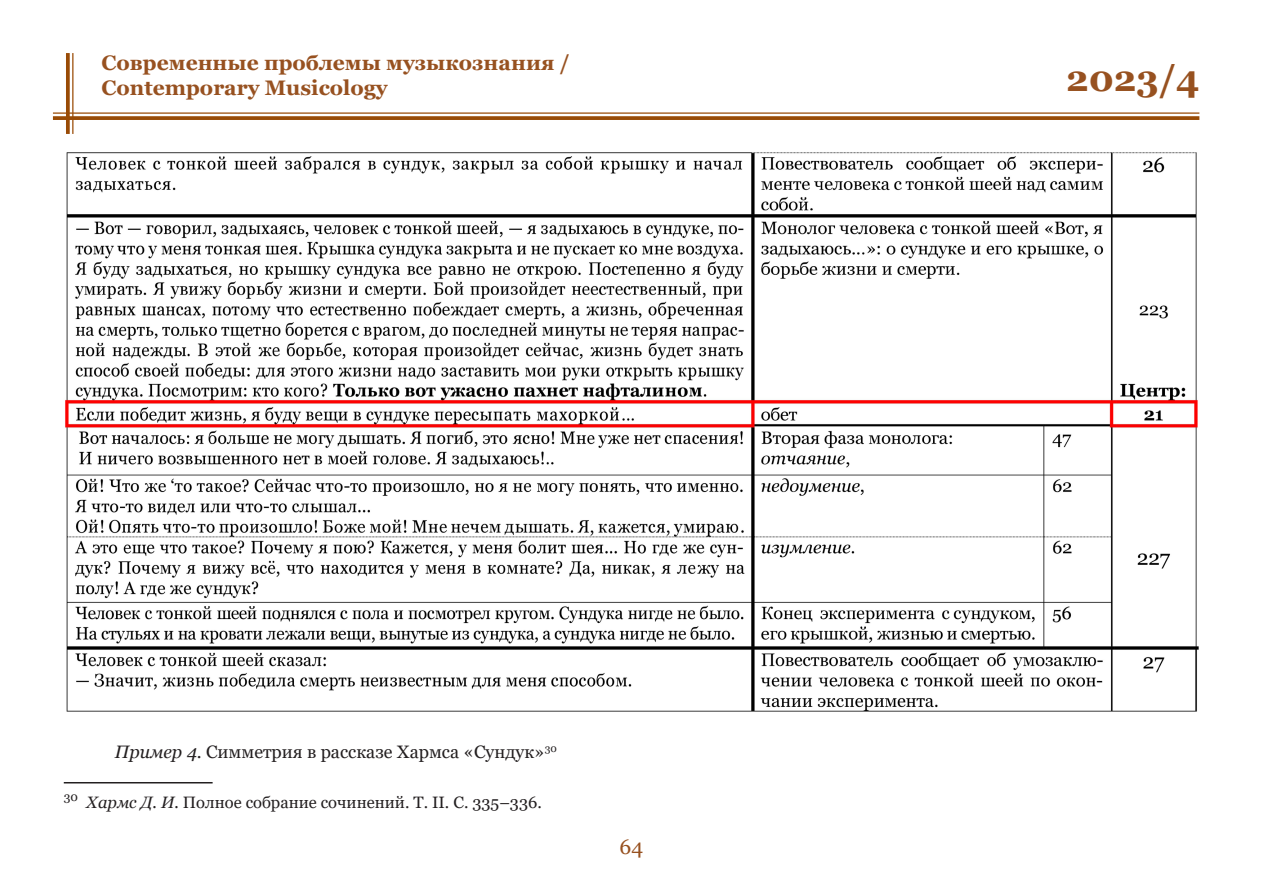
<style>
.page{position:relative;width:1263px;height:893px;background:#fff}
.page>*{position:absolute;margin:0;border:0;box-sizing:border-box;transform-origin:0 0}
.t1{font:700 36px "Georgia";color:#975120}
.t2{font:700 21px/25.2px "Georgia";color:#975120}
.t3{font:21px "Georgia";color:#975120}
.t4{font:18px "Georgia";color:#231f20}
.Сноска{font:16.5px "Georgia";color:#231f20}
.s1{font-style:italic}
</style>
<div class="page">
<hr style="left:53px;top:112px;width:1146px;height:2px;background:#994b06">
<svg style="left:53px;top:116px;width:1146px;height:4px;background:#9e5514"></svg>
<hr style="left:72px;top:53px;width:1px;height:81px;background:#994b06">
<svg style="left:66px;top:53px;width:4px;height:81px"></svg>
<hr style="left:64px;top:782px;width:149px;height:1px;background:#231f20">
<img style="left:65px;top:152px;width:1134px;height:560px">
<p class="t2" style="left:102px;top:50px;width:470px">Современные проблемы музыкознания /<br>Contemporary Musicology</p>
<h1 class="t1" style="left:1066px;top:55px;width:135px">2023/4</h1>
<p class="t4" style="left:115px;top:740px;width:444px"><span class="s1">Пример 4</span>. Симметрия в рассказе Хармса «Сундук»<sup>30</sup></p>
<p class="Сноска" style="left:64px;top:792px;width:480px"><sup>30</sup> <span class="s1">Хармс Д. И.</span> Полное собрание сочинений. Т. II. С. 335–336.</p>
<p class="t3" style="left:620px;top:834px;width:25px">64</p>
</div>
